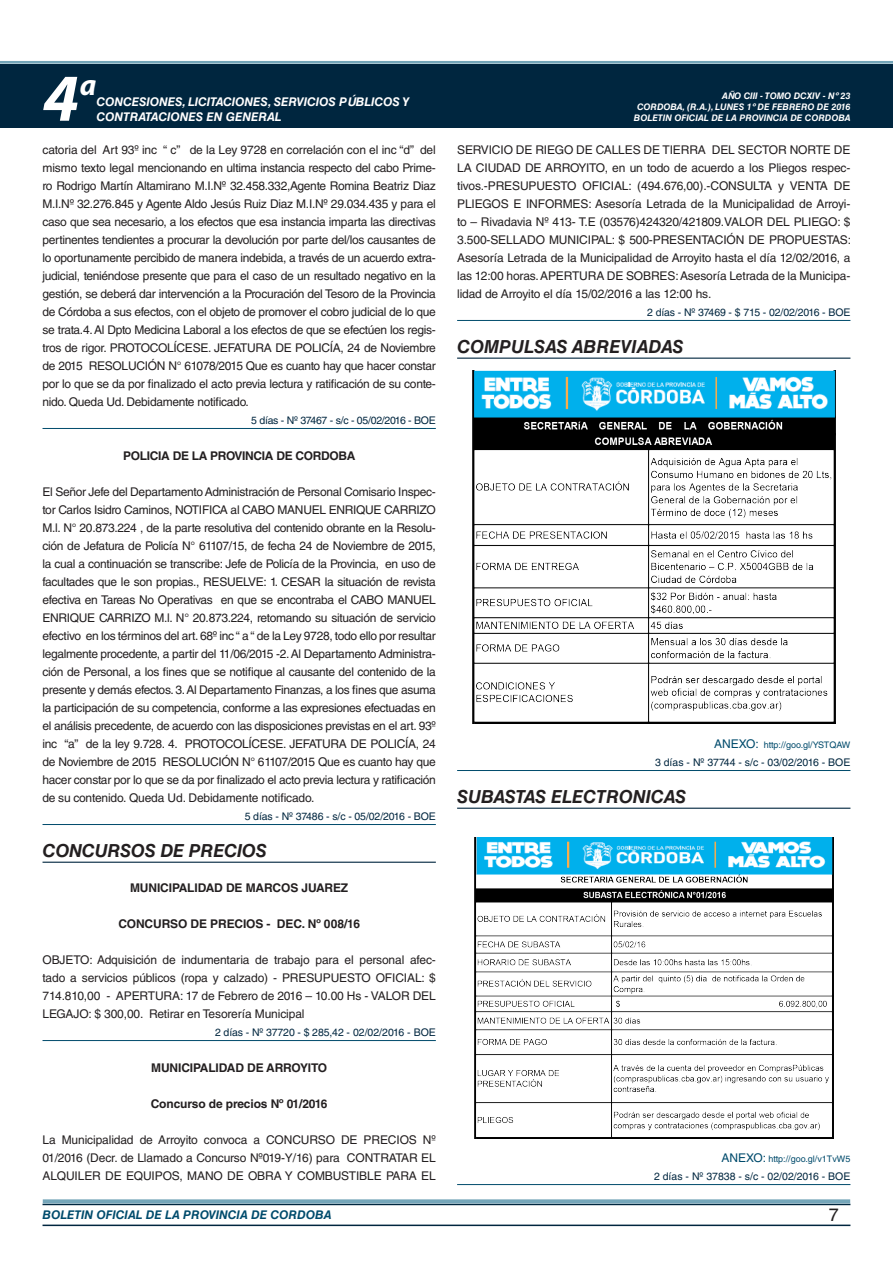
<style>
.page{position:relative;width:893px;height:1263px;background:#fff}
.page>*{position:absolute;margin:0;border:0;box-sizing:border-box;transform-origin:0 0}
.t1{font:italic 700 67.5px "Myriad Pro";color:#fff}
.t2{font:italic 700 30px "Myriad Pro";color:#fff}
.NOMBRE_DE_MINISTERIO{font:italic 700 18px "Helvetica LT Std";letter-spacing:-.01em;color:#231f20}
.t3{font:18px "Helvetica LT Std";color:#231f20}
.TEXTO_BASE{font:12px/18px "Helvetica LT Std";letter-spacing:-.01em;color:#231f20;text-align:justify}
.RESUELVE{font:700 12px "Helvetica LT Std";letter-spacing:-.01em;color:#231f20}
.t4{font:italic 700 12px/14.4px "Helvetica LT Std";color:#fff}
.t5{font:italic 700 12px "Helvetica LT Std";color:#004b6c}
.FECHA_DE_VENCIMIENTO{font:10.5px "Helvetica LT Std";letter-spacing:-.01em;color:#00263f}
.t6{font:italic 700 9px/10.8px "Helvetica LT Std";color:#fff;text-align:right}
.ANEXO{font:9px "Helvetica LT Std";color:#004b6c}
.s1{font-size:12px}
</style>
<div class="page">
<div style="left:0;top:61px;width:893px;height:6px;background:#fff;opacity:.75"></div>
<div style="left:0;top:64px;width:893px;height:64px;background:#00263f"></div>
<hr style="left:43px;top:1224px;width:807px;height:2px;background:#00263f">
<div style="left:42px;top:1198px;width:809px;height:8px;background:#fff;opacity:.75"></div>
<hr style="left:43px;top:428px;width:393px;height:1px;background:#004b6c">
<hr style="left:43px;top:824px;width:393px;height:1px;background:#004b6c">
<hr style="left:43px;top:862px;width:393px;height:1px;background:#00263f">
<hr style="left:43px;top:1040px;width:393px;height:1px;background:#004b6c">
<hr style="left:457px;top:320px;width:393px;height:1px;background:#004b6c">
<hr style="left:457px;top:358px;width:393px;height:1px;background:#00263f">
<hr style="left:457px;top:770px;width:393px;height:1px;background:#004b6c">
<hr style="left:457px;top:808px;width:393px;height:1px;background:#00263f">
<hr style="left:457px;top:1184px;width:393px;height:1px;background:#004b6c">
<img style="left:472px;top:371px;width:364px;height:352px">
<img style="left:474px;top:838px;width:359px;height:301px">
<h1 class="t1" style="left:43px;top:54px;width:38px">4</h1>
<h2 class="t2" style="left:80px;top:66px;width:18px">a</h2>
<p class="t4" style="left:96px;top:95px;width:315px">CONCESIONES, LICITACIONES, SERVICIOS PÚBLICOS Y<br>CONTRATACIONES EN GENERAL</p>
<p class="TEXTO_BASE" style="left:43px;top:141px;width:395px">catoria del Art 93º inc “ c” de la Ley 9728 en correlación con el inc “d” del mismo texto legal mencionando en ultima instancia respecto del cabo Prime&shy;ro Rodrigo Martín Altamirano M.I.Nº 32.458.332,Agente Romina Beatriz Diaz M.I.Nº 32.276.845 y Agente Aldo Jesús Ruiz Diaz M.I.Nº 29.034.435 y para el caso que sea necesario, a los efectos que esa instancia imparta las directivas pertinentes tendientes a procurar la devolución por parte del/los causantes de lo oportunamente percibido de manera indebida, a través de un acuerdo extra&shy;judicial, teniéndose presente que para el caso de un resultado negativo en la gestión, se deberá dar intervención a la Procuración del Tesoro de la Provincia de Córdoba a sus efectos, con el objeto de promover el cobro judicial de lo que se trata.4. Al Dpto Medicina Laboral a los efectos de que se efectúen los regis&shy;tros de rigor. PROTOCOLÍCESE. JEFATURA DE POLICÍA, 24 de Noviembre de 2015 RESOLUCIÓN N° 61078/2015 Que es cuanto hay que hacer constar por lo que se da por finalizado el acto previa lectura y ratificación de su conte&shy;nido. Queda Ud. Debidamente notificado.</p>
<p class="FECHA_DE_VENCIMIENTO" style="left:251px;top:414px;width:186px">5 días - Nº 37467 - s/c - 05/02/2016 - BOE</p>
<p class="RESUELVE" style="left:123px;top:448px;width:234px">POLICIA DE LA PROVINCIA DE CORDOBA</p>
<p class="TEXTO_BASE" style="left:43px;top:483px;width:395px">El Señor Jefe del Departamento Administración de Personal Comisario Inspec&shy;tor Carlos Isidro Caminos, NOTIFICA al CABO MANUEL ENRIQUE CARRIZO M.l. N° 20.873.224 , de la parte resolutiva del contenido obrante en la Resolu&shy;ción de Jefatura de Policía N° 61107/15, de fecha 24 de Noviembre de 2015, la cual a continuación se transcribe: Jefe de Policía de la Provincia, en uso de facultades que le son propias., RESUELVE: 1. CESAR la situación de revista efectiva en Tareas No Operativas en que se encontraba el CABO MANUEL ENRIQUE CARRIZO M.l. N° 20.873.224, retomando su situación de servicio efectivo en los términos del art. 68º inc “ a “ de la Ley 9728, todo ello por resultar legalmente procedente, a partir del 11/06/2015 -2. Al Departamento Administra&shy;ción de Personal, a los fines que se notifique al causante del contenido de la presente y demás efectos. 3. Al Departamento Finanzas, a los fines que asuma la participación de su competencia, conforme a las expresiones efectuadas en el análisis precedente, de acuerdo con las disposiciones previstas en el art. 93º inc “a” de la ley 9.728. 4. PROTOCOLÍCESE. JEFATURA DE POLICÍA, 24 de Noviembre de 2015 RESOLUCIÓN N° 61107/2015 Que es cuanto hay que hacer constar por lo que se da por finalizado el acto previa lectura y ratificación de su contenido. Queda Ud. Debidamente notificado.</p>
<p class="FECHA_DE_VENCIMIENTO" style="left:245px;top:810px;width:193px">5 días - Nº 37486 - s/c - 05/02/2016 - BOE</p>
<p class="NOMBRE_DE_MINISTERIO" style="left:43px;top:840px;width:226px">CONCURSOS DE PRECIOS</p>
<p class="RESUELVE" style="left:130px;top:880px;width:220px">MUNICIPALIDAD DE MARCOS JUAREZ</p>
<p class="RESUELVE" style="left:118px;top:916px;width:243px">CONCURSO DE PRECIOS - DEC. Nº 008/16</p>
<p class="TEXTO_BASE" style="left:43px;top:951px;width:395px">OBJETO: Adquisición de indumentaria de trabajo para el personal afec&shy;tado a servicios públicos (ropa y calzado) - PRESUPUESTO OFICIAL: $ 714.810,00 - APERTURA: 17 de Febrero de 2016 – 10.00 Hs - VALOR DEL LEGAJO: $ 300,00. Retirar en Tesorería Municipal</p>
<p class="FECHA_DE_VENCIMIENTO" style="left:215px;top:1026px;width:222px">2 días - Nº 37720 - $ 285,42 - 02/02/2016 - BOE</p>
<p class="RESUELVE" style="left:151px;top:1060px;width:177px">MUNICIPALIDAD DE ARROYITO</p>
<p class="RESUELVE" style="left:151px;top:1096px;width:178px">Concurso de precios Nº 01/2016</p>
<p class="TEXTO_BASE" style="left:43px;top:1131px;width:395px">La Municipalidad de Arroyito convoca a CONCURSO DE PRECIOS Nº 01/2016 (Decr. de Llamado a Concurso Nº019-Y/16) para CONTRATAR EL ALQUILER DE EQUIPOS, MANO DE OBRA Y COMBUSTIBLE PARA EL</p>
<p class="t6" style="left:637px;top:91px;width:215px">AÑO CIII - TOMO DCXIV - Nº 23<br>CORDOBA, (R.A.), LUNES 1º DE FEBRERO DE 2016</p>
<p class="t6" style="left:634px;top:112px;width:218px">BOLETIN OFICIAL DE LA PROVINCIA DE CORDOBA</p>
<p class="TEXTO_BASE" style="left:457px;top:141px;width:395px">SERVICIO DE RIEGO DE CALLES DE TIERRA DEL SECTOR NORTE DE LA CIUDAD DE ARROYITO, en un todo de acuerdo a los Pliegos respec&shy;tivos.-PRESUPUESTO OFICIAL: (494.676,00).-CONSULTA y VENTA DE PLIEGOS E INFORMES: Asesoría Letrada de la Municipalidad de Arroyi&shy;to – Rivadavia Nº 413- T.E (03576)424320/421809.VALOR DEL PLIEGO: $ 3.500-SELLADO MUNICIPAL: $ 500-PRESENTACIÓN DE PROPUESTAS:<br>Asesoría Letrada de la Municipalidad de Arroyito hasta el día 12/02/2016, a las 12:00 horas. APERTURA DE SOBRES: Asesoría Letrada de la Municipa&shy;lidad de Arroyito el día 15/02/2016 a las 12:00 hs.</p>
<p class="FECHA_DE_VENCIMIENTO" style="left:647px;top:306px;width:205px">2 días - Nº 37469 - $ 715 - 02/02/2016 - BOE</p>
<p class="NOMBRE_DE_MINISTERIO" style="left:457px;top:336px;width:228px">COMPULSAS ABREVIADAS</p>
<p class="ANEXO" style="left:714px;top:739px;width:138px"><span class="s1">ANEXO:</span> http://goo.gl/YSTQAW</p>
<p class="FECHA_DE_VENCIMIENTO" style="left:655px;top:756px;width:197px">3 días - Nº 37744 - s/c - 03/02/2016 - BOE</p>
<p class="NOMBRE_DE_MINISTERIO" style="left:457px;top:786px;width:230px">SUBASTAS ELECTRONICAS</p>
<p class="ANEXO" style="left:721px;top:1153px;width:131px"><span class="s1">ANEXO:</span> http://goo.gl/v1TvW5</p>
<p class="FECHA_DE_VENCIMIENTO" style="left:654px;top:1170px;width:198px">2 días - Nº 37838 - s/c - 02/02/2016 - BOE</p>
<p class="t5" style="left:43px;top:1208px;width:290px">BOLETIN OFICIAL DE LA PROVINCIA DE CORDOBA</p>
<h3 class="t3" style="left:829px;top:1204px;width:12px">7</h3>
</div>
